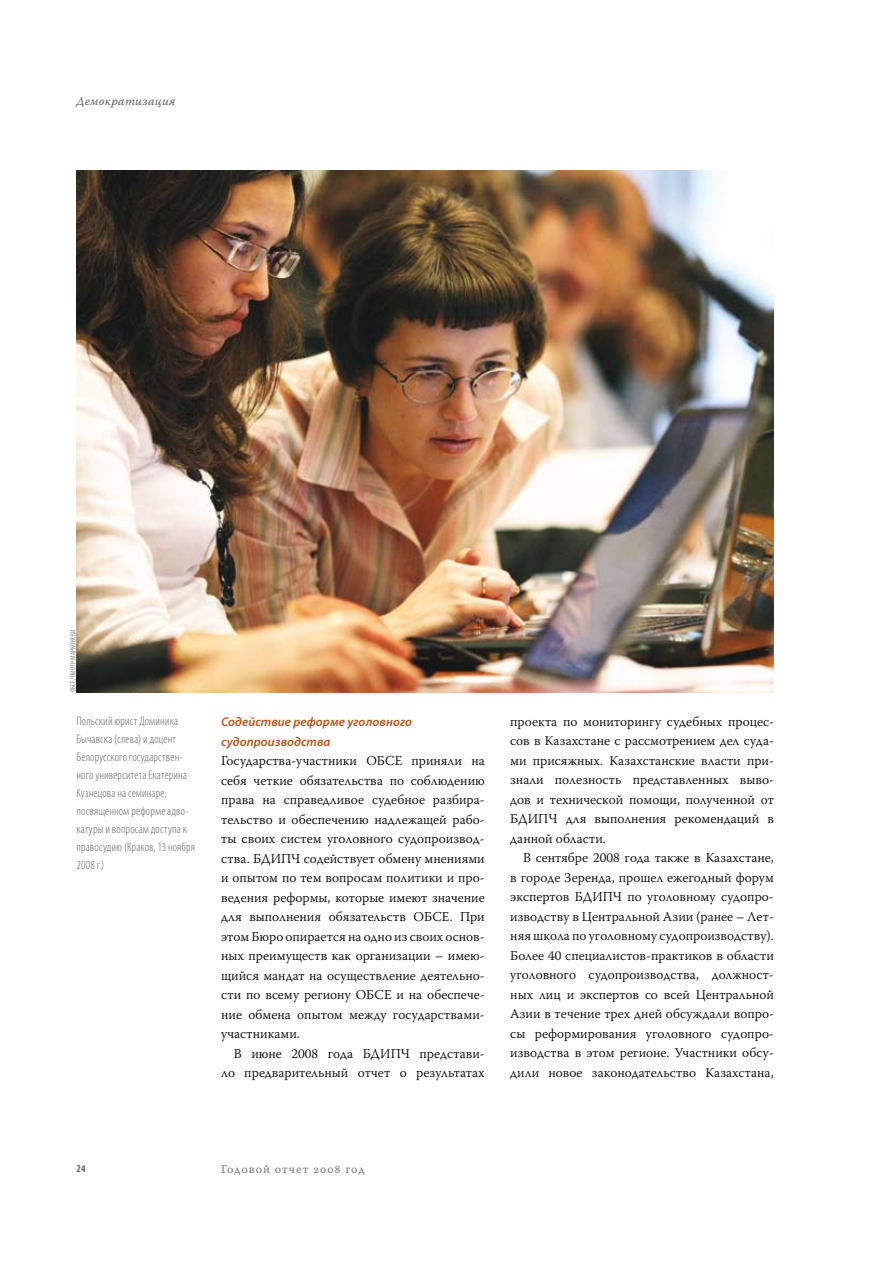
<style>
.page{position:relative;width:893px;height:1263px;background:#fff}
.page>*{position:absolute;margin:0;border:0;box-sizing:border-box;transform-origin:0 0}
.t1{font:300 13.5px/19.5px "Warnock Pro";color:#000;text-align:justify}
.t2{font:italic 600 12.75px/19.5px "Myriad Pro";letter-spacing:.01em;color:#bb5117}
.t3{font:300 condensed 12.3px/18px "Myriad Pro";letter-spacing:.01em;color:#646567}
.t4{font:12px "Warnock Pro Capt";letter-spacing:.07em;color:#7b7c7e}
.t5{font:12px "Warnock Pro It Capt";letter-spacing:.015em;color:#646567}
.t6{font:700 condensed 10.5px "Myriad Pro";color:#646567}
.t7{font:condensed 7.5px "Myriad Pro";letter-spacing:.015em;color:#87888a}
</style>
<div class="page">
<img style="left:77px;top:170px;width:697px;height:522px">
<p class="t5" style="left:77px;top:93px;width:101px">Демократизация</p>
<p class="t7" style="left:68px;top:692px;width:64px;rotate:-90deg">ОБСЕ/Пиотр Марковски</p>
<p class="t3" style="left:77px;top:712px;width:120px">Польский юрист Доминика<br>Бычавска (слева) и доцент<br>Белорусского государствен&shy;ного университета Екатерина<br>Кузнецова на семинаре, посвященном реформе адво&shy;катуры и вопросам доступа к правосудию (Краков, 13 ноября<br>2008 г.)</p>
<p class="t2" style="left:221px;top:712px;width:193px">Содействие реформе уголовного судопроизводства</p>
<p class="t1" style="left:221px;top:751px;width:265px">Государства-участники ОБСЕ приняли на себя четкие обязательства по соблюдению права на справедливое судебное разбира&shy;тельство и обеспечению надлежащей рабо&shy;ты своих систем уголовного судопроизвод&shy;ства. БДИПЧ содействует обмену мнениями и опытом по тем вопросам политики и про&shy;ведения реформы, которые имеют значение для выполнения обязательств ОБСЕ. При этом Бюро опирается на одно из своих основ&shy;ных преимуществ как организации – имею&shy;щийся мандат на осуществление деятельно&shy;сти по всему региону ОБСЕ и на обеспече&shy;ние обмена опытом между государствами&shy;участниками.</p>
<p class="t1" style="left:221px;top:1043px;width:265px;text-align:right">В июне 2008 года БДИПЧ представи&shy;ло предварительный отчет о результатах</p>
<p class="t1" style="left:510px;top:711px;width:265px">проекта по мониторингу судебных процес&shy;сов в Казахстане с рассмотрением дел суда&shy;ми присяжных. Казахстанские власти при&shy;знали полезность представленных выво&shy;дов и технической помощи, полученной от БДИПЧ для выполнения рекомендаций в данной области.</p>
<p class="t1" style="left:510px;top:848px;width:265px;text-indent:13px">В сентябре 2008 года также в Казахстане, в городе Зеренда, прошел ежегодный форум экспертов БДИПЧ по уголовному судопро&shy;изводству в Центральной Азии (ранее – Лет&shy;няя школа по уголовному судопроизводству).<br>Более 40 специалистов-практиков в области уголовного судопроизводства, должност&shy;ных лиц и экспертов со всей Центральной Азии в течение трех дней обсуждали вопро&shy;сы реформирования уголовного судопро&shy;изводства в этом регионе. Участники обсу&shy;дили новое законодательство Казахстана,</p>
<p class="t6" style="left:77px;top:1161px;width:10px">24</p>
<p class="t4" style="left:221px;top:1161px;width:145px">Годовой отчет 2008 год</p>
</div>
